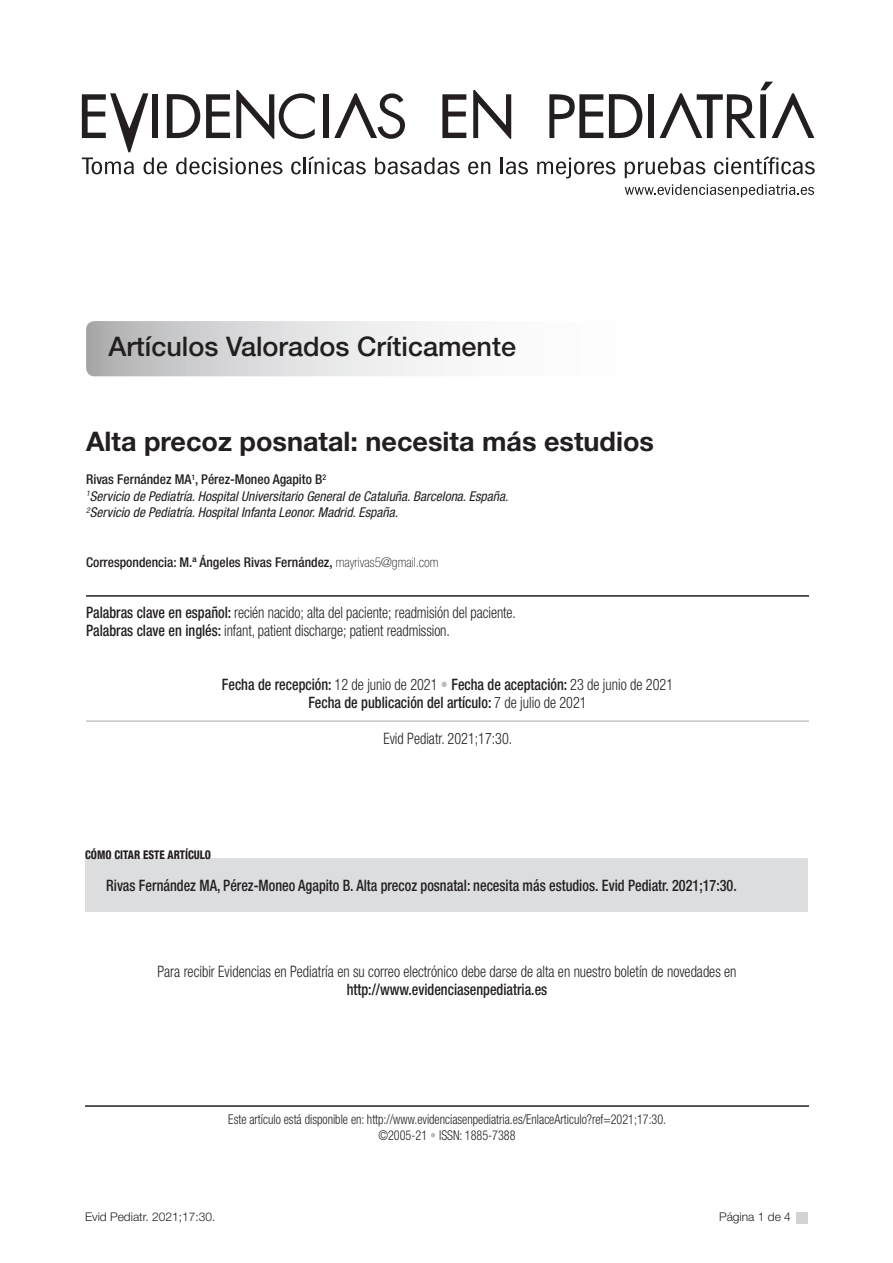
<style>
.page{position:relative;width:893px;height:1263px;background:#fff}
.page>*{position:absolute;margin:0;border:0;box-sizing:border-box;transform-origin:0 0}
.t1{font:700 27px "Helvetica Neue LT Std";color:#231f20}
.t2{font:500 27px "Helvetica Neue";color:#231f20}
.t3{font:300 condensed 15.75px "Helvetica Neue LT Std";color:#231f20;scale:.9 1}
.t4{font:500 condensed 15.75px "Helvetica Neue LT Std";color:#231f20;scale:.9 1}
.t5{font:italic condensed 13.5px "Helvetica Neue LT Std";color:#231f20}
.t6{font:300 condensed 13.5px/16.5px "Helvetica Neue LT Std";color:#231f20;text-align:center;scale:.9 1}
.t7{font:500 condensed 13.5px "Helvetica Neue LT Std";color:#231f20}
.t8{font:300 12px "Helvetica Neue";color:#231f20}
.t9{font:800 condensed 12px "Helvetica Neue LT Std";color:#231f20;scale:.9 1}
.s1{font-weight:100}
.s2{font-weight:500}
.s3{font-weight:300}
.s4{font-weight:300;color:#bcbdc0}
.s5{color:#bcbdc0}
</style>
<div class="page">
<div style="left:797px;top:1212px;width:11px;height:11px;background:#d1d2d4"></div>
<svg style="left:537px;top:158px;width:78px;height:20px"></svg>
<svg style="left:625px;top:157px;width:80px;height:21px"></svg>
<svg style="left:714px;top:156px;width:101px;height:18px"></svg>
<svg style="left:625px;top:184px;width:189px;height:13px"></svg>
<svg style="left:549px;top:94px;width:54px;height:44px"></svg>
<div style="left:648px;top:94px;width:6px;height:44px;background:#231f20"></div>
<svg style="left:609px;top:94px;width:33px;height:44px"></svg>
<svg style="left:660px;top:82px;width:154px;height:56px"></svg>
<svg style="left:82px;top:90px;width:446px;height:84px"></svg>
<svg style="left:86px;top:321px;width:723px;height:55px"></svg>
<hr style="left:86px;top:595px;width:723px;height:2px;background:#231f20">
<hr style="left:86px;top:721px;width:723px;height:1px;background:#a8a9ad">
<div style="left:85px;top:858px;width:723px;height:54px;background:#dcdddf"></div>
<hr style="left:85px;top:1105px;width:724px;height:2px;background:#231f20">
<p class="t2" style="left:108px;top:330px;width:409px">Artículos Valorados Críticamente</p>
<p class="t1" style="left:86px;top:425px;width:569px">Alta precoz posnatal: necesita más estudios</p>
<p class="t7" style="left:86px;top:472px;width:242px">Rivas Fernández MA<sup>1</sup>, Pérez-Moneo Agapito B<sup>2</sup></p>
<p class="t5" style="left:86px;top:488px;width:424px"><sup>1</sup>Servicio de Pediatría. Hospital Universitario General de Cataluña. Barcelona. España.</p>
<p class="t5" style="left:86px;top:505px;width:313px"><sup>2</sup>Servicio de Pediatría. Hospital Infanta Leonor. Madrid. España.</p>
<p class="t7" style="left:86px;top:554px;width:354px">Correspondencia: M.ª Ángeles Rivas Fernández, <span class="s1">mayrivas5@gmail.com</span></p>
<p class="t3" style="left:86px;top:603px;width:479px"><span class="s2">Palabras clave en español:</span> recién nacido; alta del paciente; readmisión del paciente.</p>
<p class="t3" style="left:86px;top:621px;width:406px"><span class="s2">Palabras clave en inglés:</span> infant, patient discharge; patient readmission.</p>
<p class="t4" style="left:222px;top:675px;width:503px">Fecha de recepción: <span class="s3">12 de junio de 2021</span> <span class="s4">•</span> Fecha de aceptación: <span class="s3">23 de junio de 2021</span></p>
<p class="t4" style="left:308px;top:693px;width:311px">Fecha de publicación del artículo: <span class="s3">7 de julio de 2021</span></p>
<p class="t3" style="left:383px;top:729px;width:145px">Evid Pediatr. 2021;17:30.</p>
<p class="t9" style="left:85px;top:847px;width:141px">CÓMO CITAR ESTE ARTÍCULO</p>
<p class="t4" style="left:106px;top:876px;width:702px">Rivas Fernández MA, Pérez-Moneo Agapito B. Alta precoz posnatal: necesita más estudios. Evid Pediatr. 2021;17:30.</p>
<p class="t3" style="left:157px;top:962px;width:645px">Para recibir Evidencias en Pediatría en su correo electrónico debe darse de alta en nuestro boletín de novedades en</p>
<p class="t4" style="left:347px;top:979px;width:224px">http://www.evidenciasenpediatria.es</p>
<p class="t6" style="left:228px;top:1111px;width:488px">Este artículo está disponible en: http://www.evidenciasenpediatria.es/EnlaceArticulo?ref=2021;17:30. ©2005-21 <span class="s5">•</span> ISSN: 1885-7388</p>
<p class="t8" style="left:85px;top:1210px;width:132px">Evid Pediatr. 2021;17:30.</p>
<p class="t8" style="left:719px;top:1210px;width:73px">Página 1 de 4</p>
</div>
